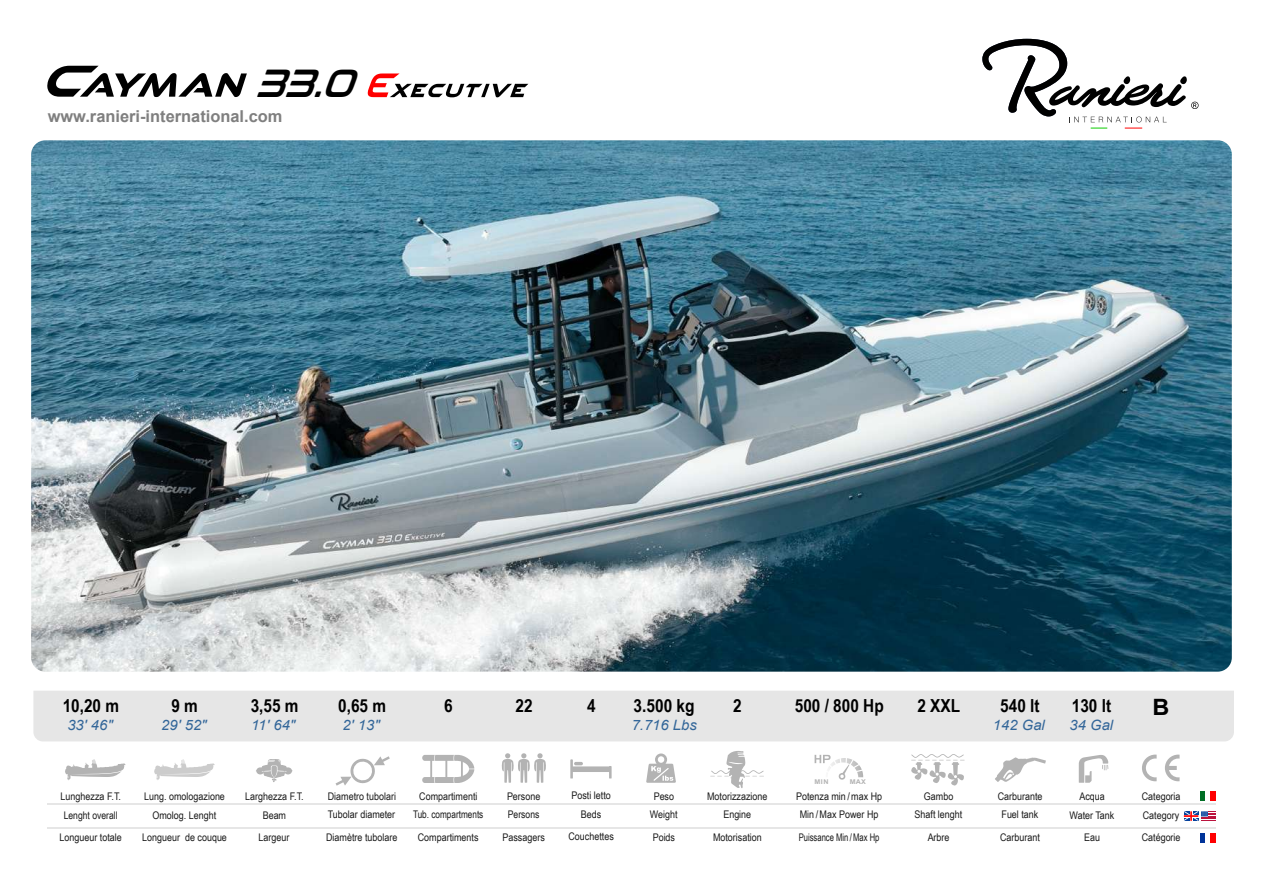
<style>
.page{position:relative;width:1263px;height:893px;background:#fff}
.page>*{position:absolute;margin:0;border:0;box-sizing:border-box;transform-origin:0 0}
.t1{font:italic 39px "Conthrax Sb";color:#000;scale:.87 1}
.t2{font:700 22.5px "Arial";color:#000;scale:1.04 1}
.t3{font:700 18px "Arial Narrow";color:#000;scale:1.04 1}
.t4{font:700 18px "Arial Narrow";color:#000;scale:1.05 1}
.t5{font:700 16.35px "Arial";color:#7f7f7f}
.t6{font:italic 14.25px "Arial";color:#369;scale:1.04 1}
.t7{font:10.5px "Arial Narrow";color:#191919;scale:1.04 1}
.t8{font:10.5px "Arial Narrow";color:#191919}
.t9{font:10.5px "Arial Narrow";color:#191919;scale:.89 1}
.t10{font:10.5px "Arial Narrow";color:#191919;scale:.95 1}
.t11{font:700 6.6px "Arial";letter-spacing:.05em;color:#b3b3b3;scale:1.09 1}
</style>
<div class="page">
<svg style="left:1091px;top:128px;width:51px;height:1px"></svg>
<svg style="left:982px;top:39px;width:216px;height:83px"></svg>
<svg style="left:47px;top:66px;width:200px;height:31px"></svg>
<svg style="left:368px;top:73px;width:160px;height:24px"></svg>
<div style="left:33px;top:691px;width:1201px;height:50px;background:#e6e6e6"></div>
<hr style="left:47px;top:803px;width:1169px;height:2px;background:#e6e6e6">
<hr style="left:47px;top:827px;width:1169px;height:1px;background:#e6e6e6">
<div style="left:1200px;top:792px;width:5px;height:9px;background:#006e25"></div>
<div style="left:1210px;top:792px;width:5px;height:9px;background:#ff0001"></div>
<svg style="left:1184px;top:811px;width:31px;height:10px"></svg>
<div style="left:1200px;top:833px;width:5px;height:9px;background:#039"></div>
<div style="left:1210px;top:833px;width:5px;height:9px;background:#ff0001"></div>
<svg style="left:501px;top:753px;width:45px;height:30px"></svg>
<svg style="left:570px;top:759px;width:42px;height:19px"></svg>
<svg style="left:646px;top:753px;width:30px;height:30px"></svg>
<svg style="left:995px;top:757px;width:51px;height:25px"></svg>
<svg style="left:1142px;top:755px;width:14px;height:26px"></svg>
<svg style="left:1165px;top:755px;width:14px;height:26px"></svg>
<svg style="left:336px;top:756px;width:54px;height:30px"></svg>
<svg style="left:422px;top:755px;width:52px;height:28px"></svg>
<svg style="left:1079px;top:755px;width:29px;height:28px"></svg>
<svg style="left:256px;top:759px;width:37px;height:23px"></svg>
<svg style="left:65px;top:759px;width:61px;height:21px"></svg>
<svg style="left:710px;top:751px;width:54px;height:37px"></svg>
<svg style="left:911px;top:754px;width:53px;height:32px"></svg>
<svg style="left:154px;top:759px;width:61px;height:21px"></svg>
<svg style="left:814px;top:755px;width:49px;height:25px"></svg>
<img style="left:31px;top:140px;width:1201px;height:532px">
<h1 class="t1" style="left:256px;top:53px;width:135px">33.0</h1>
<h3 class="t5" style="left:48px;top:105px;width:236px">www.ranieri-international.com</h3>
<h3 class="t3" style="left:251px;top:692px;width:48px">3,55 m</h3>
<h3 class="t3" style="left:587px;top:692px;width:10px">4</h3>
<h3 class="t3" style="left:795px;top:692px;width:87px">500 / 800 Hp</h3>
<h2 class="t2" style="left:1152px;top:691px;width:18px">B</h2>
<h3 class="t3" style="left:171px;top:692px;width:27px">9 m</h3>
<h3 class="t4" style="left:633px;top:692px;width:60px">3.500 kg</h3>
<h3 class="t3" style="left:63px;top:692px;width:56px">10,20 m</h3>
<h3 class="t3" style="left:338px;top:692px;width:48px">0,65 m</h3>
<h3 class="t3" style="left:444px;top:692px;width:10px">6</h3>
<h3 class="t3" style="left:515px;top:692px;width:18px">22</h3>
<h3 class="t3" style="left:733px;top:692px;width:10px">2</h3>
<h3 class="t3" style="left:917px;top:692px;width:43px">2 XXL</h3>
<h3 class="t3" style="left:1000px;top:692px;width:39px">540 lt</h3>
<h3 class="t3" style="left:1072px;top:692px;width:39px">130 lt</h3>
<h3 class="t6" style="left:67px;top:716px;width:45px">33' 46"</h3>
<h3 class="t6" style="left:161px;top:716px;width:45px">29' 52"</h3>
<h3 class="t6" style="left:251px;top:716px;width:44px">11' 64"</h3>
<h3 class="t6" style="left:343px;top:716px;width:37px">2' 13"</h3>
<h3 class="t6" style="left:632px;top:716px;width:64px">7.716 Lbs</h3>
<h3 class="t6" style="left:993px;top:716px;width:51px">142 Gal</h3>
<h3 class="t6" style="left:1069px;top:716px;width:44px">34 Gal</h3>
<p class="t11" style="left:814px;top:777px;width:14px">MIN</p>
<p class="t11" style="left:850px;top:777px;width:16px">MAX</p>
<p class="t7" style="left:61px;top:788px;width:60px">Lunghezza F.T.</p>
<p class="t7" style="left:144px;top:788px;width:79px">Lung. omologazione</p>
<p class="t7" style="left:245px;top:788px;width:58px">Larghezza F.T.</p>
<p class="t7" style="left:328px;top:788px;width:67px">Diametro tubolari</p>
<p class="t7" style="left:419px;top:788px;width:58px">Compartimenti</p>
<p class="t7" style="left:507px;top:788px;width:34px">Persone</p>
<p class="t7" style="left:571px;top:788px;width:39px">Posti letto</p>
<p class="t7" style="left:654px;top:788px;width:21px">Peso</p>
<p class="t7" style="left:707px;top:788px;width:59px">Motorizzazione</p>
<p class="t7" style="left:796px;top:788px;width:84px">Potenza min /max Hp</p>
<p class="t7" style="left:924px;top:788px;width:30px">Gambo</p>
<p class="t7" style="left:998px;top:788px;width:45px">Carburante</p>
<p class="t7" style="left:1079px;top:788px;width:26px">Acqua</p>
<p class="t7" style="left:1142px;top:789px;width:39px">Categoria</p>
<p class="t8" style="left:64px;top:807px;width:56px">Lenght overall</p>
<p class="t7" style="left:152px;top:807px;width:63px">Omolog. Lenght</p>
<p class="t7" style="left:263px;top:807px;width:24px">Beam</p>
<p class="t7" style="left:328px;top:807px;width:66px">Tubolar diameter</p>
<p class="t10" style="left:413px;top:807px;width:76px">Tub. compartments</p>
<p class="t8" style="left:508px;top:807px;width:33px">Persons</p>
<p class="t7" style="left:581px;top:807px;width:21px">Beds</p>
<p class="t7" style="left:650px;top:807px;width:28px">Weight</p>
<p class="t7" style="left:723px;top:807px;width:28px">Engine</p>
<p class="t7" style="left:800px;top:807px;width:77px">Min /Max Power Hp</p>
<p class="t7" style="left:914px;top:807px;width:48px">Shaft lenght</p>
<p class="t7" style="left:1001px;top:807px;width:37px">Fuel tank</p>
<p class="t7" style="left:1069px;top:807px;width:45px">Water Tank</p>
<p class="t7" style="left:1143px;top:807px;width:36px">Category</p>
<p class="t7" style="left:59px;top:829px;width:61px">Longueur totale</p>
<p class="t7" style="left:142px;top:829px;width:83px">Longueur de couque</p>
<p class="t7" style="left:259px;top:829px;width:31px">Largeur</p>
<p class="t7" style="left:326px;top:829px;width:70px">Diamètre tubolare</p>
<p class="t7" style="left:418px;top:829px;width:60px">Compartiments</p>
<p class="t7" style="left:502px;top:829px;width:42px">Passagers</p>
<p class="t7" style="left:568px;top:829px;width:45px">Couchettes</p>
<p class="t7" style="left:653px;top:829px;width:23px">Poids</p>
<p class="t7" style="left:713px;top:829px;width:48px">Motorisation</p>
<p class="t9" style="left:799px;top:829px;width:92px">Puissance Min /Max Hp</p>
<p class="t7" style="left:928px;top:829px;width:23px">Arbre</p>
<p class="t7" style="left:1000px;top:829px;width:40px">Carburant</p>
<p class="t7" style="left:1084px;top:829px;width:17px">Eau</p>
<p class="t7" style="left:1142px;top:830px;width:39px">Catégorie</p>
</div>
